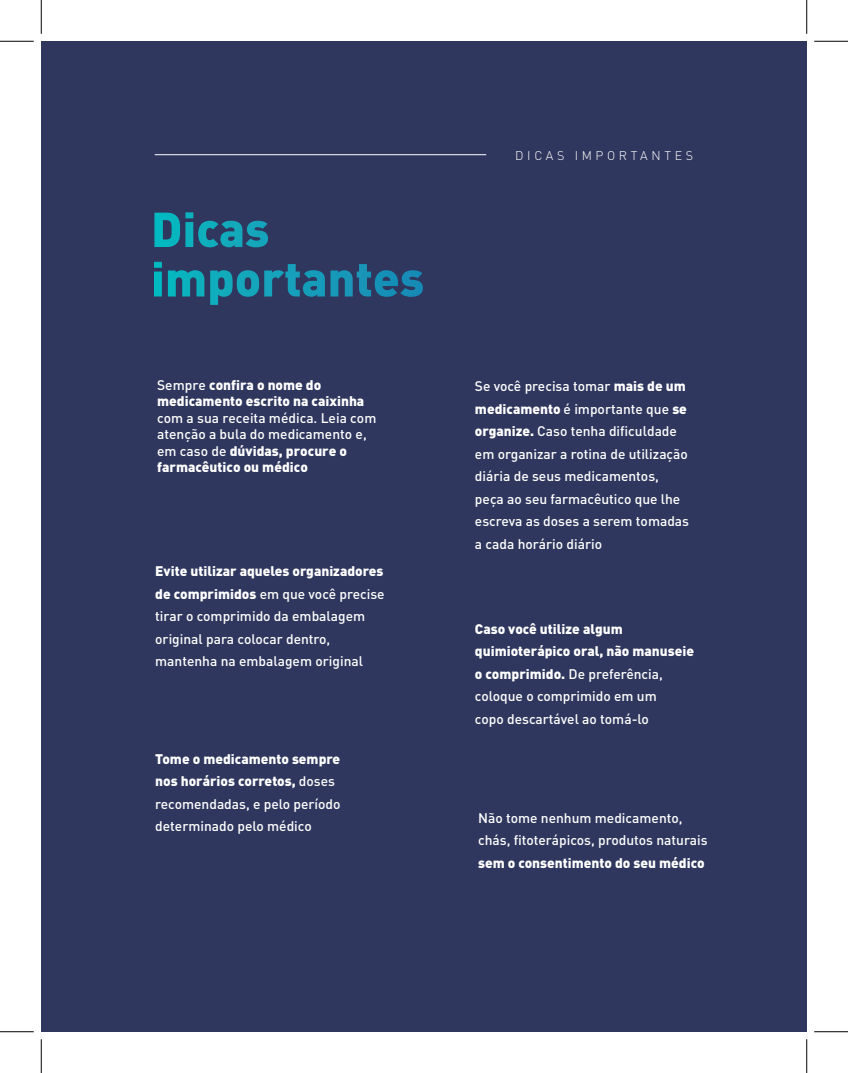
<style>
.page{position:relative;width:848px;height:1073px;background:#fff}
.page>*{position:absolute;margin:0;border:0;box-sizing:border-box;transform-origin:0 0}
.t1{font:500 13.75px/22.5px "DIN Pro";color:#fff}
.t2{font:900 13.75px/22.5px "DIN Pro";color:#fff}
.t3{font:300 12.5px "DIN Pro";letter-spacing:.29em;color:#fff}
.s1{font-weight:500}
.s2{font-weight:900}
</style>
<div class="page">
<div style="left:41px;top:41px;width:765px;height:990px;background:#2f375e"></div>
<svg style="left:154px;top:212px;width:114px;height:35px"></svg>
<svg style="left:154px;top:262px;width:269px;height:43px"></svg>
<hr style="left:155px;top:154px;width:331px;height:1px;background:#fff">
<hr style="left:0;top:41px;width:34px;height:1px;background:#000">
<hr style="left:814px;top:41px;width:34px;height:1px;background:#000">
<hr style="left:0;top:1031px;width:34px;height:1px;background:#000">
<hr style="left:814px;top:1031px;width:34px;height:1px;background:#000">
<hr style="left:41px;top:0;width:1px;height:34px;background:#000">
<hr style="left:41px;top:1039px;width:1px;height:33px;background:#000">
<hr style="left:806px;top:0;width:1px;height:34px;background:#000">
<hr style="left:806px;top:1039px;width:1px;height:33px;background:#000">
<p class="t2" style="left:157px;top:374px;width:209px;line-height:16.5px"><span class="s1">Sempre</span> confira o nome do medicamento escrito na caixinha</p>
<p class="t1" style="left:157px;top:408px;width:221px;line-height:16.5px">com a sua receita médica. Leia com atenção a bula do medicamento e, em caso de <span class="s2">dúvidas, procure o farmacêutico ou médico</span></p>
<p class="t1" style="left:155px;top:558px;width:231px"><span class="s2">Evite utilizar aqueles organizadores de comprimidos</span> em que você precise tirar o comprimido da embalagem original para colocar dentro, mantenha na embalagem original</p>
<p class="t1" style="left:155px;top:746px;width:187px"><span class="s2">Tome o medicamento sempre nos horários corretos,</span> doses recomendadas, e pelo período determinado pelo médico</p>
<p class="t3" style="left:515px;top:146px;width:179px">DICAS IMPORTANTES</p>
<p class="t1" style="left:475px;top:373px;width:216px">Se você precisa tomar <span class="s2">mais de um medicamento</span> é importante que <span class="s2">se organize.</span> Caso tenha dificuldade em organizar a rotina de utilização diária de seus medicamentos, peça ao seu farmacêutico que lhe escreva as doses a serem tomadas a cada horário diário</p>
<p class="t2" style="left:475px;top:615px;width:220px">Caso você utilize algum quimioterápico oral, não manuseie o comprimido. <span class="s1">De preferência, coloque o comprimido em um<br>copo descartável ao tomá-lo</span></p>
<p class="t1" style="left:478px;top:805px;width:231px">Não tome nenhum medicamento, chás, fitoterápicos, produtos naturais</p>
<p class="t2" style="left:478px;top:849px;width:228px">sem o consentimento do seu médico</p>
</div>
